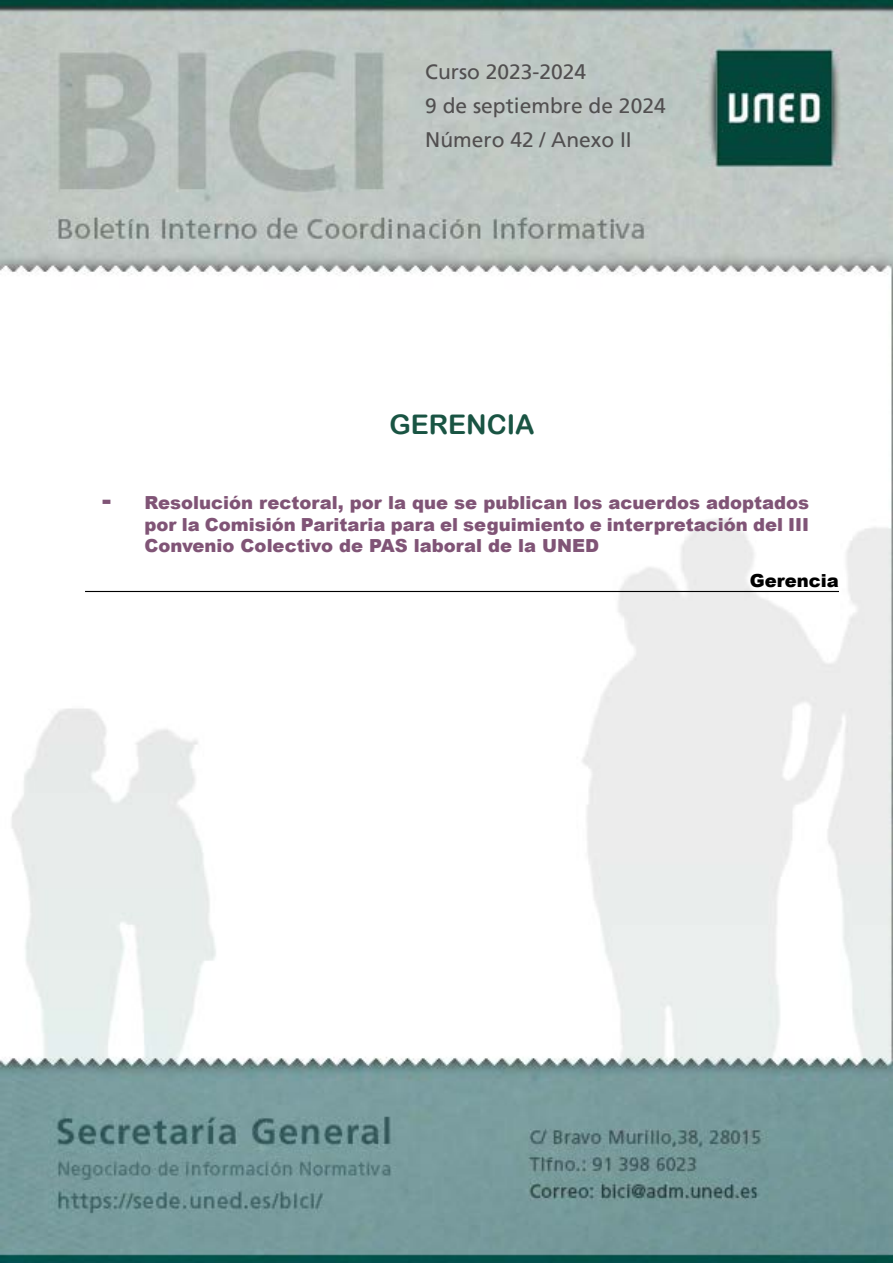
<style>
.page{position:relative;width:893px;height:1263px;background:#fff}
.page>*{position:absolute;margin:0;border:0;box-sizing:border-box;transform-origin:0 0}
.t1{font:27px "Arial Rounded MT Bold";color:#195443}
.t2{font:21px/33.8px "Frutiger";color:#514f50}
.t3{font:900 18px/21.6px "Arial";color:#805476;text-align:justify}
.t4{font:900 18px "Arial";color:#000}
.s1{font-size:27px}
</style>
<div class="page">
<img style="left:0;top:0;width:892px;height:1263px">
<hr style="left:85px;top:591px;width:754px;height:1px;background:#000">
<p class="t2" style="left:425px;top:55px;width:242px">Curso 2023-2024<br>9 de septiembre de 2024<br>Número 42 / Anexo II</p>
<h1 class="t1" style="left:389px;top:409px;width:147px">GERENCIA</h1>
<p class="t3" style="left:145px;top:491px;width:666px;text-indent:-43px"><span class="s1">-</span> Resolución rectoral, por la que se publican los acuerdos adoptados por la Comisión Paritaria para el seguimiento e interpretación del III Convenio Colectivo de PAS laboral de la UNED</p>
<p class="t4" style="left:750px;top:567px;width:91px">Gerencia</p>
</div>
